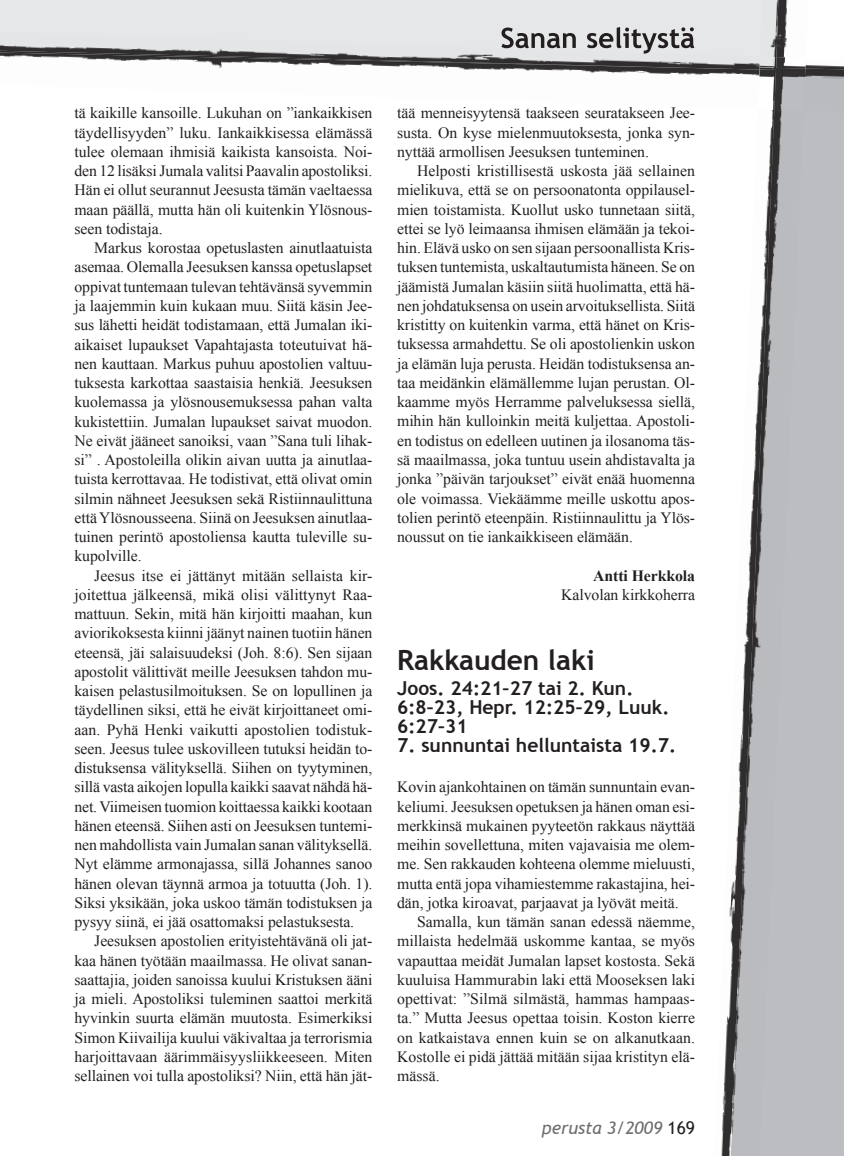
<style>
.page{position:relative;width:844px;height:1156px;background:#fff}
.page>*{position:absolute;margin:0;border:0;box-sizing:border-box;transform-origin:0 0}
.t1{font:700 28px "Trebuchet MS";color:#231f20}
.t2{font:700 19.25px/19.2px "Trebuchet MS";color:#231f20}
.t3{font:italic 17.5px "Trebuchet MS";color:#6c6d70}
.t4{font:15.75px/19.2px "Times New Roman";letter-spacing:-.005em;color:#231f20;text-align:justify}
.t5{font:700 15.75px "Times New Roman";letter-spacing:-.005em;color:#231f20}
.s1{font-style:normal;color:#231f20}
</style>
<div class="page">
<div style="left:809px;top:113px;width:34px;height:1043px;background:#bcbdc0"></div>
<div style="left:0;top:0;width:712px;height:32px;background:#e6e7e9"></div>
<img style="left:525px;top:65px;width:318px;height:10px">
<img style="left:809px;top:69px;width:34px;height:44px">
<img style="left:0;top:32px;width:712px;height:38px">
<img style="left:712px;top:0;width:97px;height:1156px">
<img style="left:730px;top:110px;width:73px;height:1046px">
<img style="left:759px;top:0;width:19px;height:57px">
<img style="left:757px;top:57px;width:48px;height:53px">
<svg style="left:773px;top:57px;width:3px;height:13px"></svg>
<img style="left:774px;top:68px;width:31px;height:43px">
<img style="left:759px;top:57px;width:14px;height:13px">
<svg style="left:501px;top:27px;width:193px;height:27px;background:#aeaeaf"></svg>
<p class="t4" style="left:74px;top:104px;width:299px">tä kaikille kansoille. Lukuhan on ”iankaikkisen täydellisyyden” luku. Iankaikkisessa elämässä tulee olemaan ihmisiä kaikista kansoista. Noi&shy;den 12 lisäksi Jumala valitsi Paavalin apostoliksi.<br>Hän ei ollut seurannut Jeesusta tämän vaeltaessa maan päällä, mutta hän oli kuitenkin Ylösnous&shy;seen todistaja.</p>
<p class="t4" style="left:74px;top:238px;width:299px;text-indent:20px">Markus korostaa opetuslasten ainutlaatuista asemaa. Olemalla Jeesuksen kanssa opetuslapset oppivat tuntemaan tulevan tehtävänsä syvemmin ja laajemmin kuin kukaan muu. Siitä käsin Jee&shy;sus lähetti heidät todistamaan, että Jumalan iki&shy;aikaiset lupaukset Vapahtajasta toteutuivat hä&shy;nen kauttaan. Markus puhuu apostolien valtuu&shy;tuksesta karkottaa saastaisia henkiä. Jeesuksen kuolemassa ja ylösnousemuksessa pahan valta kukistettiin. Jumalan lupaukset saivat muodon.<br>Ne eivät jääneet sanoiksi, vaan ”Sana tuli lihak&shy;si” . Apostoleilla olikin aivan uutta ja ainutlaa&shy;tuista kerrottavaa. He todistivat, että olivat omin silmin nähneet Jeesuksen sekä Ristiinnaulittuna että Ylösnousseena. Siinä on Jeesuksen ainutlaa&shy;tuinen perintö apostoliensa kautta tuleville su&shy;kupolville.</p>
<p class="t4" style="left:74px;top:566px;width:299px;text-indent:20px">Jeesus itse ei jättänyt mitään sellaista kir&shy;joitettua jälkeensä, mikä olisi välittynyt Raa&shy;mattuun. Sekin, mitä hän kirjoitti maahan, kun aviorikoksesta kiinni jäänyt nainen tuotiin hänen eteensä, jäi salaisuudeksi (Joh. 8:6). Sen sijaan apostolit välittivät meille Jeesuksen tahdon mu&shy;kaisen pelastusilmoituksen. Se on lopullinen ja täydellinen siksi, että he eivät kirjoittaneet omi&shy;aan. Pyhä Henki vaikutti apostolien todistuk&shy;seen. Jeesus tulee uskovilleen tutuksi heidän to&shy;distuksensa välityksellä. Siihen on tyytyminen, sillä vasta aikojen lopulla kaikki saavat nähdä hä&shy;net. Viimeisen tuomion koittaessa kaikki kootaan hänen eteensä. Siihen asti on Jeesuksen tuntemi&shy;nen mahdollista vain Jumalan sanan välityksellä.<br>Nyt elämme armonajassa, sillä Johannes sanoo hänen olevan täynnä armoa ja totuutta (Joh. 1).<br>Siksi yksikään, joka uskoo tämän todistuksen ja pysyy siinä, ei jää osattomaksi pelastuksesta.</p>
<p class="t4" style="left:74px;top:931px;width:299px;text-indent:20px">Jeesuksen apostolien erityistehtävänä oli jat&shy;kaa hänen työtään maailmassa. He olivat sanan&shy;saattajia, joiden sanoissa kuului Kristuksen ääni ja mieli. Apostoliksi tuleminen saattoi merkitä hyvinkin suurta elämän muutosta. Esimerkiksi Simon Kiivailija kuului väkivaltaa ja terrorismia harjoittavaan äärimmäisyysliikkeeseen. Miten sellainen voi tulla apostoliksi? Niin, että hän jät-</p>
<p class="t4" style="left:397px;top:104px;width:299px">tää menneisyytensä taakseen seuratakseen Jee&shy;susta. On kyse mielenmuutoksesta, jonka syn&shy;nyttää armollisen Jeesuksen tunteminen.</p>
<p class="t4" style="left:397px;top:161px;width:299px;text-indent:20px">Helposti kristillisestä uskosta jää sellainen mielikuva, että se on persoonatonta oppilausel&shy;mien toistamista. Kuollut usko tunnetaan siitä, ettei se lyö leimaansa ihmisen elämään ja tekoi&shy;hin. Elävä usko on sen sijaan persoonallista Kris&shy;tuksen tuntemista, uskaltautumista häneen. Se on jäämistä Jumalan käsiin siitä huolimatta, että hä&shy;nen johdatuksensa on usein arvoituksellista. Siitä kristitty on kuitenkin varma, että hänet on Kris&shy;tuksessa armahdettu. Se oli apostolienkin uskon ja elämän luja perusta. Heidän todistuksensa an&shy;taa meidänkin elämällemme lujan perustan. Ol&shy;kaamme myös Herramme palveluksessa siellä, mihin hän kulloinkin meitä kuljettaa. Apostoli&shy;en todistus on edelleen uutinen ja ilosanoma täs&shy;sä maailmassa, joka tuntuu usein ahdistavalta ja jonka ”päivän tarjoukset” eivät enää huomenna ole voimassa. Viekäämme meille uskottu apos&shy;tolien perintö eteenpäin. Ristiinnaulittu ja Ylös&shy;noussut on tie iankaikkiseen elämään.</p>
<p class="t5" style="left:593px;top:566px;width:103px">Antti Herkkola</p>
<p class="t4" style="left:561px;top:585px;width:135px">Kalvolan kirkkoherra</p>
<h1 class="t1" style="left:397px;top:644px;width:199px">Rakkauden laki</h1>
<p class="t2" style="left:397px;top:678px;width:274px">Joos. 24:21–27 tai 2. Kun.<br>6:8–23, Hepr. 12:25–29, Luuk.<br>6:27–31</p>
<p class="t2" style="left:397px;top:736px;width:280px">7. sunnuntai helluntaista 19.7.</p>
<p class="t4" style="left:397px;top:777px;width:299px">Kovin ajankohtainen on tämän sunnuntain evan&shy;keliumi. Jeesuksen opetuksen ja hänen oman esi&shy;merkkinsä mukainen pyyteetön rakkaus näyttää meihin sovellettuna, miten vajavaisia me olem&shy;me. Sen rakkauden kohteena olemme mieluusti, mutta entä jopa vihamiestemme rakastajina, hei&shy;dän, jotka kiroavat, parjaavat ja lyövät meitä.</p>
<p class="t4" style="left:397px;top:912px;width:299px;text-indent:20px">Samalla, kun tämän sanan edessä näemme, millaista hedelmää uskomme kantaa, se myös vapauttaa meidät Jumalan lapset kostosta. Sekä kuuluisa Hammurabin laki että Mooseksen laki opettivat: ”Silmä silmästä, hammas hampaas&shy;ta.” Mutta Jeesus opettaa toisin. Koston kierre on katkaistava ennen kuin se on alkanut kaan.<br>Kostolle ei pidä jättää mitään sijaa kristityn elä&shy;mässä.</p>
<p class="t3" style="left:542px;top:1117px;width:154px">perusta 3/2009 <span class="s1">169</span></p>
</div>
